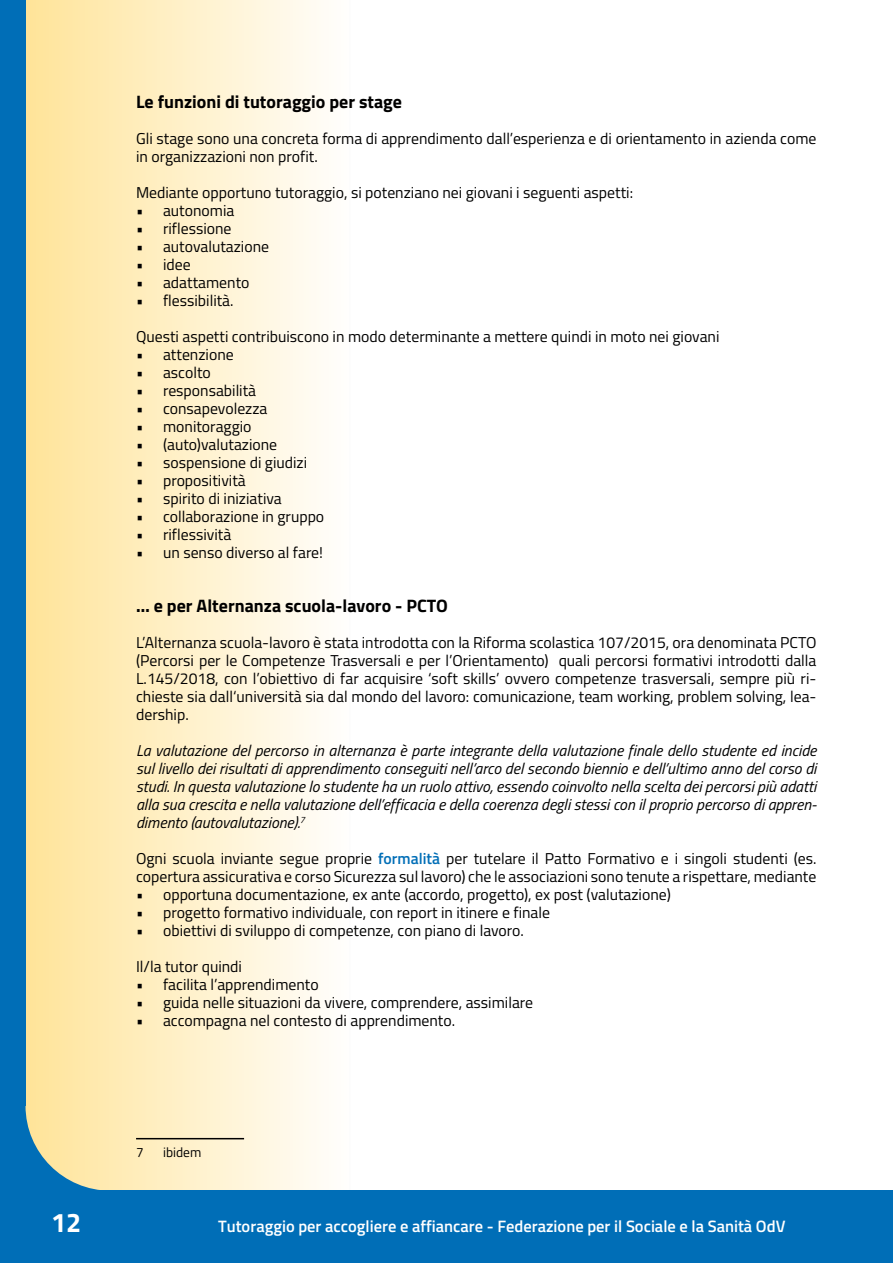
<style>
.page{position:relative;width:893px;height:1263px;background:#fff}
.page>*{position:absolute;margin:0;border:0;box-sizing:border-box;transform-origin:0 0}
.t1{font:700 27px "Titillium";color:#fff}
.t2{font:700 18px "Titillium";color:#000}
.t3{font:600 16.5px "Titillium";color:#fff}
.t4{font:15.75px/18px "Titillium";color:#000}
.t5{font:italic 15.75px/18px "Titillium";color:#000;text-align:justify}
.t6{font:13.5px "Titillium";color:#000}
.s1{font-weight:600;color:#006eb7}
</style>
<div class="page">
<svg style="left:26px;top:0;width:325px;height:1191px"></svg>
<div style="left:0;top:0;width:26px;height:1106px;background:#006eb7"></div>
<div style="left:0;top:1191px;width:893px;height:72px;background:#006eb7"></div>
<svg style="left:0;top:1106px;width:111px;height:85px;background:#99b7ad"></svg>
<hr style="left:136px;top:1138px;width:108px;height:1px;background:#000">
<p class="t2" style="left:136px;top:88px;width:268px">Le funzioni di tutoraggio per stage</p>
<p class="t4" style="left:136px;top:129px;width:682px">Gli stage sono una concreta forma di apprendimento dall’esperienza e di orientamento in azienda come in organizzazioni non profit.</p>
<p class="t4" style="left:136px;top:183px;width:498px">Mediante opportuno tutoraggio, si potenziano nei giovani i seguenti aspetti:</p>
<p class="t4" style="left:136px;top:201px;width:100px">• autonomia</p>
<p class="t4" style="left:136px;top:219px;width:97px">• riflessione</p>
<p class="t4" style="left:136px;top:237px;width:135px">• autovalutazione</p>
<p class="t4" style="left:136px;top:255px;width:56px">• idee</p>
<p class="t4" style="left:136px;top:273px;width:115px">• adattamento</p>
<p class="t4" style="left:136px;top:291px;width:99px">• flessibilità.</p>
<p class="t4" style="left:136px;top:327px;width:585px">Questi aspetti contribuiscono in modo determinante a mettere quindi in moto nei giovani</p>
<p class="t4" style="left:136px;top:345px;width:99px">• attenzione</p>
<p class="t4" style="left:136px;top:363px;width:76px">• ascolto</p>
<p class="t4" style="left:136px;top:381px;width:122px">• responsabilità</p>
<p class="t4" style="left:136px;top:399px;width:133px">• consapevolezza</p>
<p class="t4" style="left:136px;top:417px;width:117px">• monitoraggio</p>
<p class="t4" style="left:136px;top:435px;width:143px">• (auto)valutazione</p>
<p class="t4" style="left:136px;top:453px;width:173px">• sospensione di giudizi</p>
<p class="t4" style="left:136px;top:471px;width:111px">• propositività</p>
<p class="t4" style="left:136px;top:489px;width:147px">• spirito di iniziativa</p>
<p class="t4" style="left:136px;top:507px;width:190px">• collaborazione in gruppo</p>
<p class="t4" style="left:136px;top:525px;width:97px">• riflessività</p>
<p class="t4" style="left:136px;top:543px;width:189px">• un senso diverso al fare!</p>
<p class="t2" style="left:136px;top:592px;width:313px">… e per Alternanza scuola-lavoro - PCTO</p>
<p class="t4" style="left:136px;top:633px;width:682px;text-align:justify">L’Alternanza scuola-lavoro è stata introdotta con la Riforma scolastica 107/2015, ora denominata PCTO (Percorsi per le Competenze Trasversali e per l’Orientamento) quali percorsi formativi introdotti dalla L.145/2018, con l’obiettivo di far acquisire ‘soft skills’ ovvero competenze trasversali, sempre più ri&shy;chieste sia dall‘università sia dal mondo del lavoro: comunicazione, team working, problem solving, lea&shy;dership.</p>
<p class="t5" style="left:136px;top:741px;width:682px">La valutazione del percorso in alternanza è parte integrante della valutazione finale dello studente ed incide sul livello dei risultati di apprendimento conseguiti nell’arco del secondo biennio e dell’ultimo anno del corso di studi. In questa valutazione lo studente ha un ruolo attivo, essendo coinvolto nella scelta dei percorsi più adatti alla sua crescita e nella valutazione dell’efficacia e della coerenza degli stessi con il proprio percorso di appren&shy;dimento (autovalutazione).<sup>7</sup></p>
<p class="t4" style="left:136px;top:849px;width:682px">Ogni scuola inviante segue proprie <span class="s1">formalità</span> per tutelare il Patto Formativo e i singoli studenti (es. copertura assicurativa e corso Sicurezza sul lavoro) che le associazioni sono tenute a rispettare, mediante</p>
<p class="t4" style="left:136px;top:885px;width:536px">• opportuna documentazione, ex ante (accordo, progetto), ex post (valutazione)</p>
<p class="t4" style="left:136px;top:903px;width:415px">• progetto formativo individuale, con report in itinere e finale</p>
<p class="t4" style="left:136px;top:921px;width:389px">• obiettivi di sviluppo di competenze, con piano di lavoro.</p>
<p class="t4" style="left:136px;top:957px;width:107px">Il/la tutor quindi</p>
<p class="t4" style="left:136px;top:975px;width:184px">• facilita l’apprendimento</p>
<p class="t4" style="left:136px;top:993px;width:399px">• guida nelle situazioni da vivere, comprendere, assimilare</p>
<p class="t4" style="left:136px;top:1011px;width:321px">• accompagna nel contesto di apprendimento.</p>
<p class="t6" style="left:136px;top:1142px;width:9px">7</p>
<p class="t6" style="left:163px;top:1142px;width:40px">ibidem</p>
<h1 class="t1" style="left:51px;top:1202px;width:32px">12</h1>
<p class="t3" style="left:218px;top:1214px;width:569px">Tutoraggio per accogliere e affiancare - Federazione per il Sociale e la Sanità OdV</p>
</div>
